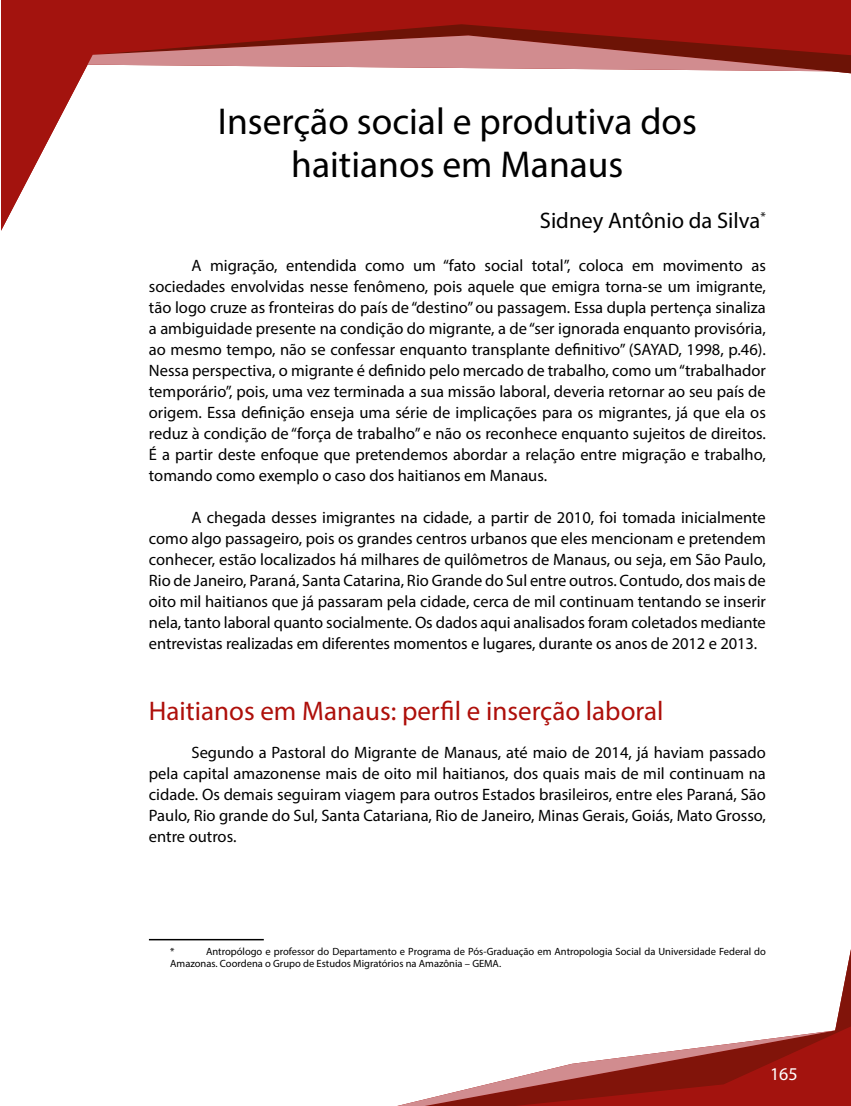
<style>
.page{position:relative;width:851px;height:1106px;background:#fff}
.page>*{position:absolute;margin:0;border:0;box-sizing:border-box;transform-origin:0 0}
.t1{font:37.5px/42px "Myriad Pro";color:#000;text-align:center}
.t2{font:27px "Myriad Pro";color:#ae0f0a}
.t3{font:22.5px "Myriad Pro";color:#000}
.t4{font:18px "Myriad Pro";color:#fff}
.t5{font:16.5px/21px "Myriad Pro";color:#000;text-align:justify}
.t6{font:10.5px/12.6px "Myriad Pro";color:#000}
</style>
<div class="page">
<svg style="left:1px;top:0;width:849px;height:231px"></svg>
<svg style="left:93px;top:24px;width:757px;height:52px;fill:#a3130e"></svg>
<svg style="left:88px;top:35px;width:743px;height:36px;background:#b66462"></svg>
<svg style="left:835px;top:954px;width:15px;height:152px;fill:#a3130e"></svg>
<svg style="left:397px;top:1030px;width:438px;height:76px"></svg>
<hr style="left:149px;top:939px;width:115px;height:1px;background:#000">
<h1 class="t1" style="left:218px;top:100px;width:481px">Inserção social e produtiva dos haitianos em Manaus</h1>
<h3 class="t3" style="left:540px;top:207px;width:227px">Sidney Antônio da Silva<sup>*</sup></h3>
<p class="t5" style="left:149px;top:254px;width:618px;text-indent:43px">A migração, entendida como um “fato social total”, coloca em movimento as sociedades envolvidas nesse fenômeno, pois aquele que emigra torna-se um imigrante, tão logo cruze as fronteiras do país de “destino” ou passagem. Essa dupla pertença sinaliza a ambiguidade presente na condição do migrante, a de “ser ignorada enquanto provisória, ao mesmo tempo, não se confessar enquanto transplante definitivo” (SAYAD, 1998, p.46).<br>Nessa perspectiva, o migrante é definido pelo mercado de trabalho, como um “trabalhador temporário”, pois, uma vez terminada a sua missão laboral, deveria retornar ao seu país de origem. Essa definição enseja uma série de implicações para os migrantes, já que ela os reduz à condição de “força de trabalho” e não os reconhece enquanto sujeitos de direitos.<br>É a partir deste enfoque que pretendemos abordar a relação entre migração e trabalho, tomando como exemplo o caso dos haitianos em Manaus.</p>
<p class="t5" style="left:149px;top:506px;width:618px;text-indent:43px">A chegada desses imigrantes na cidade, a partir de 2010, foi tomada inicialmente como algo passageiro, pois os grandes centros urbanos que eles mencionam e pretendem conhecer, estão localizados há milhares de quilômetros de Manaus, ou seja, em São Paulo, Rio de Janeiro, Paraná, Santa Catarina, Rio Grande do Sul entre outros. Contudo, dos mais de oito mil haitianos que já passaram pela cidade, cerca de mil continuam tentando se inserir nela, tanto laboral quanto socialmente. Os dados aqui analisados foram coletados mediante entrevistas realizadas em diferentes momentos e lugares, durante os anos de 2012 e 2013.</p>
<h2 class="t2" style="left:149px;top:694px;width:516px">Haitianos em Manaus: perfil e inserção laboral</h2>
<p class="t5" style="left:149px;top:741px;width:618px;text-indent:43px">Segundo a Pastoral do Migrante de Manaus, até maio de 2014, já haviam passado pela capital amazonense mais de oito mil haitianos, dos quais mais de mil continuam na cidade. Os demais seguiram viagem para outros Estados brasileiros, entre eles Paraná, São Paulo, Rio grande do Sul, Santa Catariana, Rio de Janeiro, Minas Gerais, Goiás, Mato Grosso, entre outros.</p>
<p class="t6" style="left:170px;top:944px;width:597px;text-indent:36px">Antropólogo e professor do Departamento e Programa de Pós-Graduação em Antropologia Social da Universidade Federal do<br>Amazonas. Coordena o Grupo de Estudos Migratórios na Amazônia – GEMA.</p>
<p class="t6" style="left:170px;top:944px;width:6px">*</p>
<p class="t4" style="left:770px;top:1062px;width:29px">165</p>
</div>
